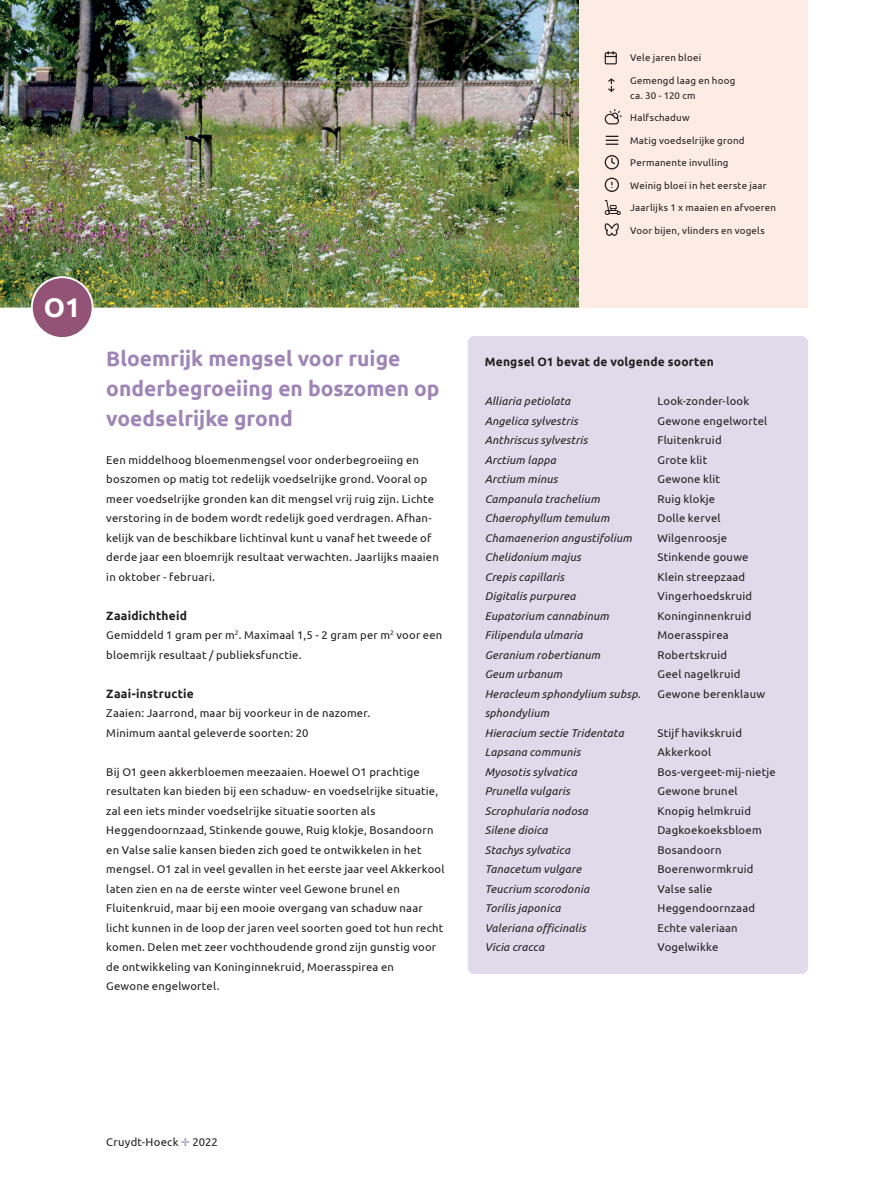
<style>
.page{position:relative;width:893px;height:1191px;background:#fff}
.page>*{position:absolute;margin:0;border:0;box-sizing:border-box;transform-origin:0 0}
.t1{font:700 27px "Ubuntu";color:#fff}
.t2{font:700 21px/30px "Ubuntu";color:#9e85b6}
.t3{font:700 12px "Ubuntu";letter-spacing:.02em;color:#231f20}
.t4{font:11.25px/19.5px "Ubuntu";letter-spacing:.02em;color:#231f20}
.t5{font:italic 11.25px/19.5px "Ubuntu";letter-spacing:.015em;color:#231f20}
.t6{font:9.75px/15px "Ubuntu";letter-spacing:.025em;color:#231f20}
.s1{color:#9e85b6}
</style>
<div class="page">
<img style="left:0;top:0;width:579px;height:308px">
<div style="left:32px;top:277px;width:61px;height:61px;background:#925376;border-radius:50%"></div>
<div style="left:31px;top:276px;width:63px;height:63px;border:2px solid #fff;border-radius:50%"></div>
<div style="left:579px;top:0;width:229px;height:308px;background:#fdece4"></div>
<svg style="left:604px;top:51px;width:13px;height:14px"></svg>
<svg style="left:608px;top:78px;width:7px;height:14px"></svg>
<svg style="left:605px;top:109px;width:17px;height:16px"></svg>
<svg style="left:606px;top:136px;width:12px;height:9px"></svg>
<svg style="left:604px;top:155px;width:16px;height:15px"></svg>
<svg style="left:604px;top:177px;width:15px;height:15px"></svg>
<svg style="left:604px;top:200px;width:17px;height:36px"></svg>
<div style="left:468px;top:336px;width:340px;height:638px;background:#e0daea;border-radius:6px"></div>
<h1 class="t1" style="left:44px;top:291px;width:38px">O1</h1>
<h2 class="t2" style="left:106px;top:343px;width:335px">Bloemrijk mengsel voor ruige onderbegroeiing en boszomen op voedselrijke grond</h2>
<p class="t4" style="left:106px;top:449px;width:334px">Een middelhoog bloemenmengsel voor onderbegroeiing en boszomen op matig tot redelijk voedselrijke grond. Vooral op meer voedselrijke gronden kan dit mengsel vrij ruig zijn. Lichte verstoring in de bodem wordt redelijk goed verdragen. Afhan&shy;kelijk van de beschikbare lichtinval kunt u vanaf het tweede of derde jaar een bloemrijk resultaat verwachten. Jaarlijks maaien in oktober - februari.</p>
<p class="t3" style="left:106px;top:608px;width:82px">Zaaidichtheid</p>
<p class="t4" style="left:106px;top:625px;width:338px">Gemiddeld 1 gram per m<sup>2</sup>. Maximaal 1,5 - 2 gram per m<sup>2</sup> voor een bloemrijk resultaat / publieksfunctie.</p>
<p class="t3" style="left:106px;top:686px;width:89px">Zaai-instructie</p>
<p class="t4" style="left:106px;top:703px;width:265px">Zaaien: Jaarrond, maar bij voorkeur in de nazomer.<br>Minimum aantal geleverde soorten: 20</p>
<p class="t4" style="left:106px;top:761px;width:340px">Bij O1 geen akkerbloemen meezaaien. Hoewel O1 prachtige resultaten kan bieden bij een schaduw- en voedselrijke situatie, zal een iets minder voedselrijke situatie soorten als Heggendoornzaad, Stinkende gouwe, Ruig klokje, Bosandoorn en Valse salie kansen bieden zich goed te ontwikkelen in het mengsel. O1 zal in veel gevallen in het eerste jaar veel Akkerkool laten zien en na de eerste winter veel Gewone brunel en Fluitenkruid, maar bij een mooie overgang van schaduw naar licht kunnen in de loop der jaren veel soorten goed tot hun recht komen. Delen met zeer vochthoudende grond zijn gunstig voor de ontwikkeling van Koninginnekruid, Moerasspirea en<br>Gewone engelwortel.</p>
<p class="t6" style="left:630px;top:50px;width:72px">Vele jaren bloei</p>
<p class="t6" style="left:630px;top:72px;width:107px">Gemengd laag en hoog ca. 30 - 120 cm</p>
<p class="t6" style="left:630px;top:110px;width:61px">Halfschaduw</p>
<p class="t6" style="left:630px;top:132px;width:116px">Matig voedselrijke grond</p>
<p class="t6" style="left:630px;top:155px;width:100px">Permanente invulling</p>
<p class="t6" style="left:630px;top:177px;width:138px">Weinig bloei in het eerste jaar</p>
<p class="t6" style="left:630px;top:200px;width:147px">Jaarlijks 1 x maaien en afvoeren</p>
<p class="t6" style="left:630px;top:222px;width:136px">Voor bijen, vlinders en vogels</p>
<p class="t3" style="left:485px;top:354px;width:231px">Mengsel O1 bevat de volgende soorten</p>
<p class="t5" style="left:485px;top:391px;width:87px">Alliaria petiolata</p>
<p class="t4" style="left:657px;top:391px;width:93px">Look-zonder-look</p>
<p class="t5" style="left:485px;top:410px;width:94px">Angelica sylvestris</p>
<p class="t4" style="left:657px;top:410px;width:111px">Gewone engelwortel</p>
<p class="t5" style="left:485px;top:430px;width:104px">Anthriscus sylvestris</p>
<p class="t4" style="left:657px;top:430px;width:66px">Fluitenkruid</p>
<p class="t5" style="left:485px;top:449px;width:73px">Arctium lappa</p>
<p class="t4" style="left:657px;top:449px;width:51px">Grote klit</p>
<p class="t5" style="left:485px;top:469px;width:74px">Arctium minus</p>
<p class="t4" style="left:657px;top:469px;width:64px">Gewone klit</p>
<p class="t5" style="left:485px;top:488px;width:116px">Campanula trachelium</p>
<p class="t4" style="left:657px;top:488px;width:59px">Ruig klokje</p>
<p class="t5" style="left:485px;top:508px;width:126px">Chaerophyllum temulum</p>
<p class="t4" style="left:657px;top:508px;width:65px">Dolle kervel</p>
<p class="t5" style="left:485px;top:527px;width:149px">Chamaenerion angustifolium</p>
<p class="t4" style="left:657px;top:527px;width:71px">Wilgenroosje</p>
<p class="t5" style="left:485px;top:547px;width:98px">Chelidonium majus</p>
<p class="t4" style="left:657px;top:547px;width:93px">Stinkende gouwe</p>
<p class="t5" style="left:485px;top:566px;width:81px">Crepis capillaris</p>
<p class="t4" style="left:657px;top:566px;width:89px">Klein streepzaad</p>
<p class="t5" style="left:485px;top:586px;width:92px">Digitalis purpurea</p>
<p class="t4" style="left:657px;top:586px;width:96px">Vingerhoedskruid</p>
<p class="t5" style="left:485px;top:605px;width:125px">Eupatorium cannabinum</p>
<p class="t4" style="left:657px;top:605px;width:95px">Koninginnenkruid</p>
<p class="t5" style="left:485px;top:625px;width:99px">Filipendula ulmaria</p>
<p class="t4" style="left:657px;top:625px;width:73px">Moerasspirea</p>
<p class="t5" style="left:485px;top:644px;width:117px">Geranium robertianum</p>
<p class="t4" style="left:657px;top:644px;width:71px">Robertskruid</p>
<p class="t5" style="left:485px;top:664px;width:79px">Geum urbanum</p>
<p class="t4" style="left:657px;top:664px;width:84px">Geel nagelkruid</p>
<p class="t5" style="left:485px;top:683px;width:157px">Heracleum sphondylium subsp. sphondylium</p>
<p class="t4" style="left:657px;top:683px;width:109px">Gewone berenklauw</p>
<p class="t5" style="left:485px;top:722px;width:141px">Hieracium sectie Tridentata</p>
<p class="t4" style="left:657px;top:722px;width:86px">Stijf havikskruid</p>
<p class="t5" style="left:485px;top:742px;width:97px">Lapsana communis</p>
<p class="t4" style="left:657px;top:742px;width:55px">Akkerkool</p>
<p class="t5" style="left:485px;top:761px;width:94px">Myosotis sylvatica</p>
<p class="t4" style="left:657px;top:761px;width:120px">Bos-vergeet-mij-nietje</p>
<p class="t5" style="left:485px;top:781px;width:87px">Prunella vulgaris</p>
<p class="t4" style="left:657px;top:781px;width:82px">Gewone brunel</p>
<p class="t5" style="left:485px;top:800px;width:105px">Scrophularia nodosa</p>
<p class="t4" style="left:657px;top:800px;width:95px">Knopig helmkruid</p>
<p class="t5" style="left:485px;top:820px;width:64px">Silene dioica</p>
<p class="t4" style="left:657px;top:820px;width:106px">Dagkoekoeksbloem</p>
<p class="t5" style="left:485px;top:839px;width:87px">Stachys sylvatica</p>
<p class="t4" style="left:657px;top:839px;width:66px">Bosandoorn</p>
<p class="t5" style="left:485px;top:859px;width:98px">Tanacetum vulgare</p>
<p class="t4" style="left:657px;top:859px;width:97px">Boerenwormkruid</p>
<p class="t5" style="left:485px;top:878px;width:106px">Teucrium scorodonia</p>
<p class="t4" style="left:657px;top:878px;width:57px">Valse salie</p>
<p class="t5" style="left:485px;top:898px;width:77px">Torilis japonica</p>
<p class="t4" style="left:657px;top:898px;width:99px">Heggendoornzaad</p>
<p class="t5" style="left:485px;top:917px;width:103px">Valeriana officinalis</p>
<p class="t4" style="left:657px;top:917px;width:82px">Echte valeriaan</p>
<p class="t5" style="left:485px;top:937px;width:61px">Vicia cracca</p>
<p class="t4" style="left:657px;top:937px;width:62px">Vogelwikke</p>
<p class="t4" style="left:106px;top:1132px;width:113px">Cruydt-Hoeck <span class="s1">✛</span> 2022</p>
</div>
